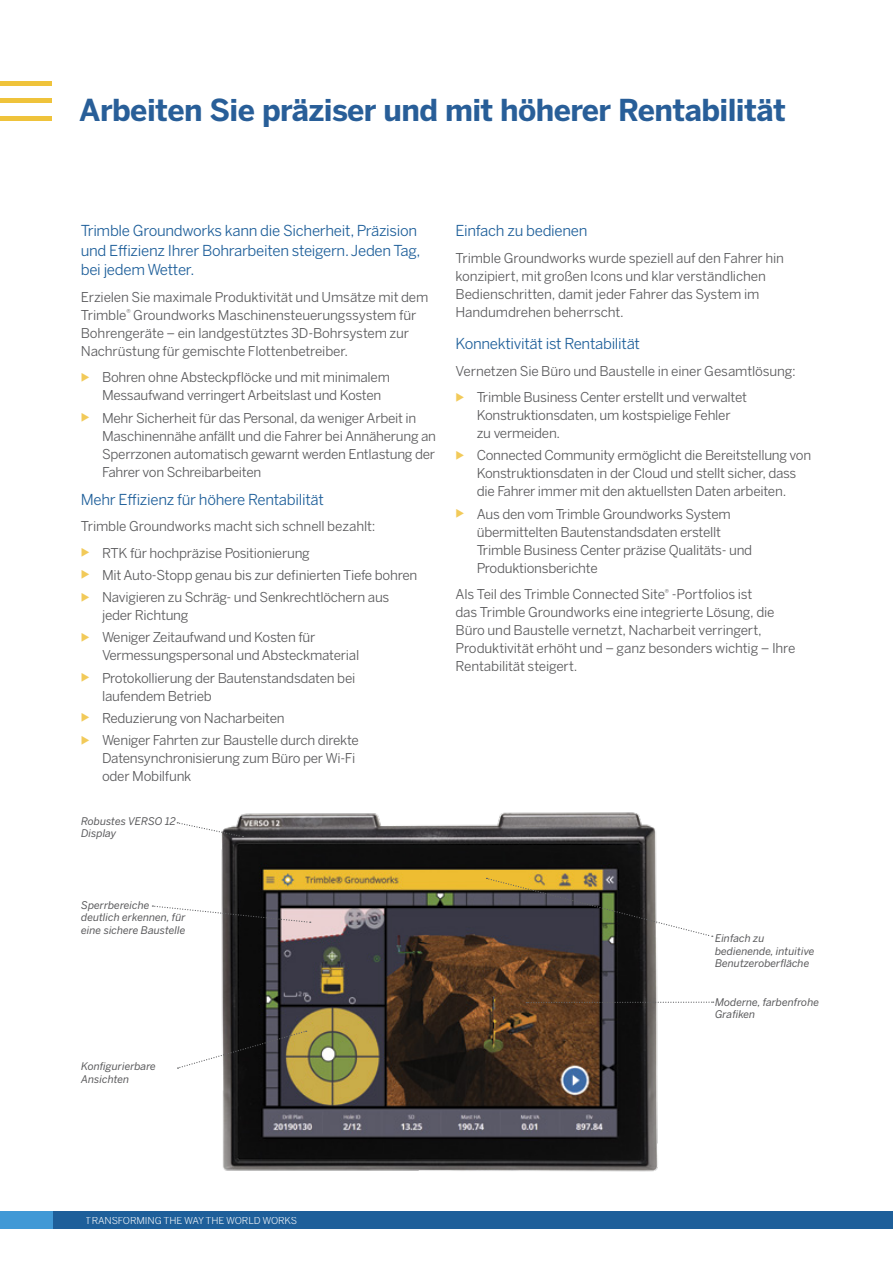
<style>
.page{position:relative;width:893px;height:1263px;background:#fff}
.page>*{position:absolute;margin:0;border:0;box-sizing:border-box;transform-origin:0 0}
.t1{font:700 30px "Benton Sans";letter-spacing:-.02em;color:#1d5693}
.t2{font:15px/19.5px "Benton Sans";letter-spacing:-.02em;color:#1e5f9a}
.t3{font:13.5px/18px "Benton Sans";letter-spacing:-.02em;color:#59595b}
.t4{font:italic 10.5px/12.6px "Benton Sans";color:#59595b}
.t5{font:9.75px "Benton Sans";letter-spacing:-.01em;color:#fff}
</style>
<div class="page">
<div style="left:0;top:1211px;width:694px;height:18px;background:#4199d6"></div>
<div style="left:53px;top:1211px;width:840px;height:18px;background:#1e5f9a"></div>
<div style="left:0;top:81px;width:52px;height:5px;background:#efc33b"></div>
<div style="left:0;top:98px;width:52px;height:5px;background:#efc33b"></div>
<div style="left:0;top:116px;width:52px;height:5px;background:#efc33b"></div>
<img style="left:221px;top:812px;width:437px;height:360px">
<svg style="left:177px;top:822px;width:67px;height:16px"></svg>
<svg style="left:152px;top:905px;width:159px;height:18px"></svg>
<svg style="left:178px;top:1030px;width:129px;height:39px"></svg>
<svg style="left:526px;top:1001px;width:188px;height:2px"></svg>
<svg style="left:486px;top:877px;width:227px;height:60px"></svg>
<h1 class="t1" style="left:79px;top:91px;width:708px">Arbeiten Sie präziser und mit höherer Rentabilität</h1>
<p class="t2" style="left:81px;top:221px;width:341px">Trimble Groundworks kann die Sicherheit, Präzision und Effizienz Ihrer Bohrarbeiten steigern. Jeden Tag, bei jedem Wetter.</p>
<p class="t3" style="left:81px;top:288px;width:349px">Erzielen Sie maximale Produktivität und Umsätze mit dem Trimble<sup>®</sup> Groundworks Maschinensteuerungssystem für Bohrengeräte – ein landgestütztes 3D-Bohrsystem zur Nachrüstung für gemischte Flottenbetreiber.</p>
<p class="t3" style="left:102px;top:368px;width:289px">Bohren ohne Absteckpflöcke und mit minimalem<br>Messaufwand verringert Arbeitslast und Kosten</p>
<p class="t3" style="left:102px;top:409px;width:336px">Mehr Sicherheit für das Personal, da weniger Arbeit in Maschinennähe anfällt und die Fahrer bei Annäherung an Sperrzonen automatisch gewarnt werden Entlastung der Fahrer von Schreibarbeiten</p>
<p class="t2" style="left:81px;top:489px;width:245px">Mehr Effizienz für höhere Rentabilität</p>
<p class="t3" style="left:102px;top:513px;width:275px;line-height:26.5px;text-indent:-21px">Trimble Groundworks macht sich schnell bezahlt:<br>RTK für hochpräzise Positionierung</p>
<p class="t3" style="left:102px;top:564px;width:317px;line-height:22.2px">Mit Auto-Stopp genau bis zur definierten Tiefe bohren<br>Navigieren zu Schräg- und Senkrechtlöchern aus</p>
<p class="t3" style="left:102px;top:604px;width:215px;line-height:22.2px">jeder Richtung<br>Weniger Zeitaufwand und Kosten für</p>
<p class="t3" style="left:102px;top:644px;width:259px;line-height:22.2px">Vermessungspersonal und Absteckmaterial<br>Protokollierung der Bautenstandsdaten bei</p>
<p class="t3" style="left:102px;top:685px;width:258px;line-height:22.2px">laufendem Betrieb<br>Reduzierung von Nacharbeiten<br>Weniger Fahrten zur Baustelle durch direkte</p>
<p class="t3" style="left:102px;top:749px;width:255px">Datensynchronisierung zum Büro per Wi-Fi oder Mobilfunk</p>
<p class="t4" style="left:81px;top:814px;width:96px">Robustes VERSO 12<br>Display</p>
<p class="t2" style="left:455px;top:221px;width:133px">Einfach zu bedienen</p>
<p class="t3" style="left:455px;top:249px;width:330px">Trimble Groundworks wurde speziell auf den Fahrer hin konzipiert, mit großen Icons und klar verständlichen Bedienschritten, damit jeder Fahrer das System im Handumdrehen beherrscht.</p>
<p class="t2" style="left:455px;top:334px;width:186px">Konnektivität ist Rentabilität</p>
<p class="t3" style="left:477px;top:357px;width:321px;line-height:26.5px;text-indent:-21px">Vernetzen Sie Büro und Baustelle in einer Gesamtlösung:<br>Trimble Business Center erstellt und verwaltet</p>
<p class="t3" style="left:477px;top:406px;width:255px">Konstruktionsdaten, um kostspielige Fehler zu vermeiden.</p>
<p class="t3" style="left:477px;top:446px;width:336px">Connected Community ermöglicht die Bereitstellung von<br>Konstruktionsdaten in der Cloud und stellt sicher, dass die Fahrer immer mit den aktuellsten Daten arbeiten.</p>
<p class="t3" style="left:477px;top:505px;width:277px">Aus den vom Trimble Groundworks System übermittelten Bautenstandsdaten erstellt Trimble Business Center präzise Qualitäts- und Produktionsberichte</p>
<p class="t3" style="left:455px;top:585px;width:342px">Als Teil des Trimble Connected Site<sup>®</sup> -Portfolios ist<br>das Trimble Groundworks eine integrierte Lösung, die Büro und Baustelle vernetzt, Nacharbeit verringert, Produktivität erhöht und – ganz besonders wichtig – Ihre Rentabilität steigert.</p>
<p class="t4" style="left:81px;top:899px;width:106px">Sperrbereiche deutlich erkennen, für eine sichere Baustelle</p>
<p class="t4" style="left:81px;top:1060px;width:76px">Konfigurierbare<br>Ansichten</p>
<p class="t4" style="left:715px;top:932px;width:101px">Einfach zu bedienende, intuitive<br>Benutzeroberfläche</p>
<p class="t4" style="left:715px;top:996px;width:106px">Moderne, farbenfrohe<br>Grafiken</p>
<p class="t5" style="left:86px;top:1215px;width:213px">TRANSFORMING THE WAY THE WORLD WORKS</p>
</div>
